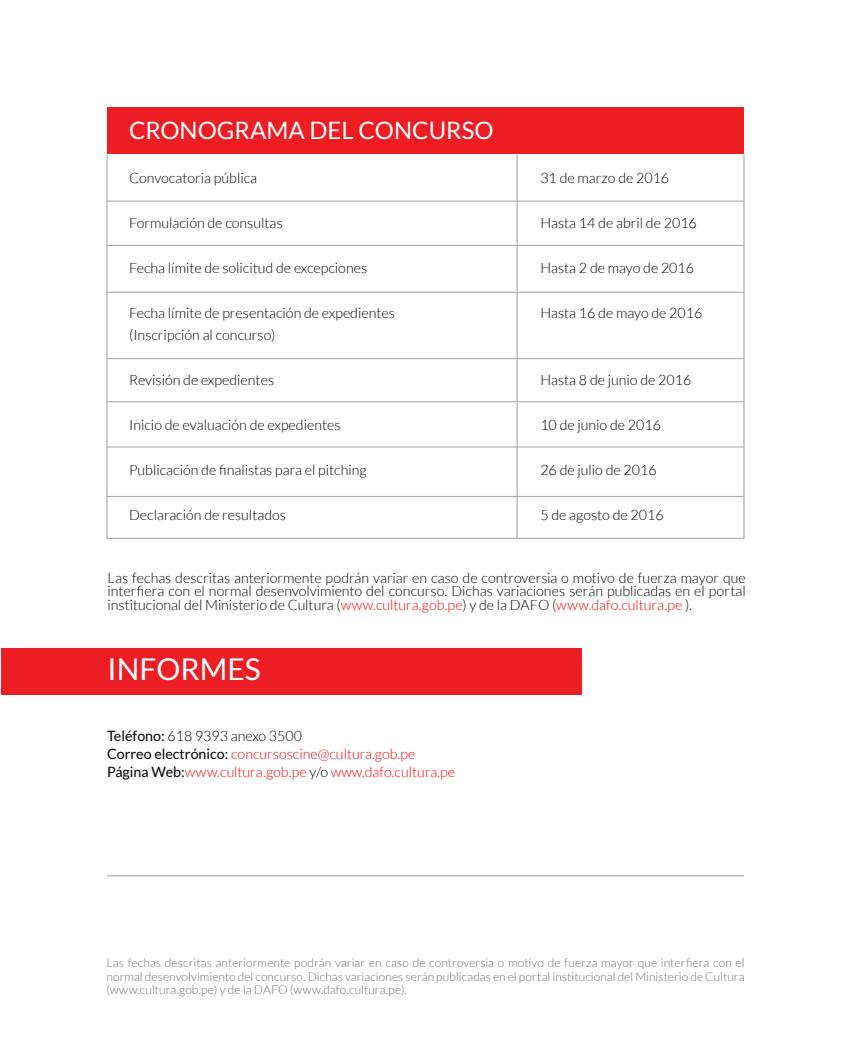
<style>
.page{position:relative;width:851px;height:1063px;background:#fff}
.page>*{position:absolute;margin:0;border:0;box-sizing:border-box;transform-origin:0 0}
.t1{font:30px "Lato";color:#fff}
.t2{font:24px "Lato";color:#fff}
.t3{font:300 14.25px/13.5px "Lato";color:#000}
.t4{font:300 14.25px/18px "Lato";color:#f00}
.t5{font:300 12px/13.5px "Lato";letter-spacing:.005em;color:#6d6e71;text-align:justify}
.s1{color:#f00}
.s2{font-weight:400;color:#000}
.s3{color:#000}
</style>
<div class="page">
<hr style="left:107px;top:201px;width:636px;height:1px;background:#a7a9ac">
<hr style="left:107px;top:245px;width:636px;height:1px;background:#a7a9ac">
<hr style="left:107px;top:292px;width:636px;height:1px;background:#a7a9ac">
<hr style="left:107px;top:358px;width:636px;height:1px;background:#a7a9ac">
<hr style="left:107px;top:401px;width:636px;height:1px;background:#a7a9ac">
<hr style="left:107px;top:446px;width:636px;height:2px;background:#a7a9ac">
<hr style="left:106px;top:496px;width:637px;height:1px;background:#a7a9ac">
<hr style="left:107px;top:875px;width:636px;height:1px;background:#a7a9ac">
<hr style="left:516px;top:154px;width:1px;height:385px;background:#a7a9ac">
<div style="left:107px;top:107px;width:636px;height:47px;background:#ed1d24"></div>
<div style="left:1px;top:649px;width:580px;height:46px;background:#ed1d24"></div>
<h2 class="t2" style="left:129px;top:117px;width:366px">CRONOGRAMA DEL CONCURSO</h2>
<p class="t3" style="left:129px;top:171px;width:129px">Convocatoria pública</p>
<p class="t3" style="left:129px;top:216px;width:155px">Formulación de consultas</p>
<p class="t3" style="left:129px;top:261px;width:239px">Fecha límite de solicitud de excepciones</p>
<p class="t3" style="left:129px;top:302px;width:267px;line-height:22.5px">Fecha límite de presentación de expedientes (Inscripción al concurso)</p>
<p class="t3" style="left:129px;top:374px;width:146px">Revisión de expedientes</p>
<p class="t3" style="left:129px;top:419px;width:213px">Inicio de evaluación de expedientes</p>
<p class="t3" style="left:129px;top:464px;width:239px">Publicación de finalistas para el pitching</p>
<p class="t3" style="left:129px;top:509px;width:158px">Declaración de resultados</p>
<p class="t3" style="left:540px;top:171px;width:130px">31 de marzo de 2016</p>
<p class="t3" style="left:540px;top:216px;width:158px">Hasta 14 de abril de 2016</p>
<p class="t3" style="left:540px;top:261px;width:155px">Hasta 2 de mayo de 2016</p>
<p class="t3" style="left:540px;top:306px;width:163px">Hasta 16 de mayo de 2016</p>
<p class="t3" style="left:540px;top:374px;width:152px">Hasta 8 de junio de 2016</p>
<p class="t3" style="left:540px;top:419px;width:122px">10 de junio de 2016</p>
<p class="t3" style="left:540px;top:464px;width:118px">26 de julio de 2016</p>
<p class="t3" style="left:540px;top:509px;width:125px">5 de agosto de 2016</p>
<p class="t3" style="left:108px;top:571px;width:639px;text-align:justify">Las fechas descritas anteriormente podrán variar en caso de controversia o motivo de fuerza mayor que interfiera con el normal desenvolvimiento del concurso. Dichas variaciones serán publicadas en el portal institucional del Ministerio de Cultura (<span class="s1">www.cultura.gob.pe</span>) y de la DAFO (<span class="s1">www.dafo.cultura.pe</span> ).</p>
<h1 class="t1" style="left:108px;top:653px;width:155px">INFORMES</h1>
<p class="t4" style="left:107px;top:727px;width:349px"><span class="s2">Teléfono:</span> <span class="s3">618 9393 anexo 3500<br></span><span class="s2">Correo electrónico:</span> concursoscine@cultura.gob.pe<br><span class="s2">Página Web:</span>www.cultura.gob.pe <span class="s3">y/o</span> www.dafo.cultura.pe</p>
<p class="t5" style="left:106px;top:956px;width:639px">Las fechas descritas anteriormente podrán variar en caso de controversia o motivo de fuerza mayor que interfiera con el normal desenvolvimiento del concurso. Dichas variaciones serán publicadas en el portal institucional del Ministerio de Cultura (www.cultura.gob.pe) y de la DAFO (www.dafo.cultura.pe).</p>
</div>
